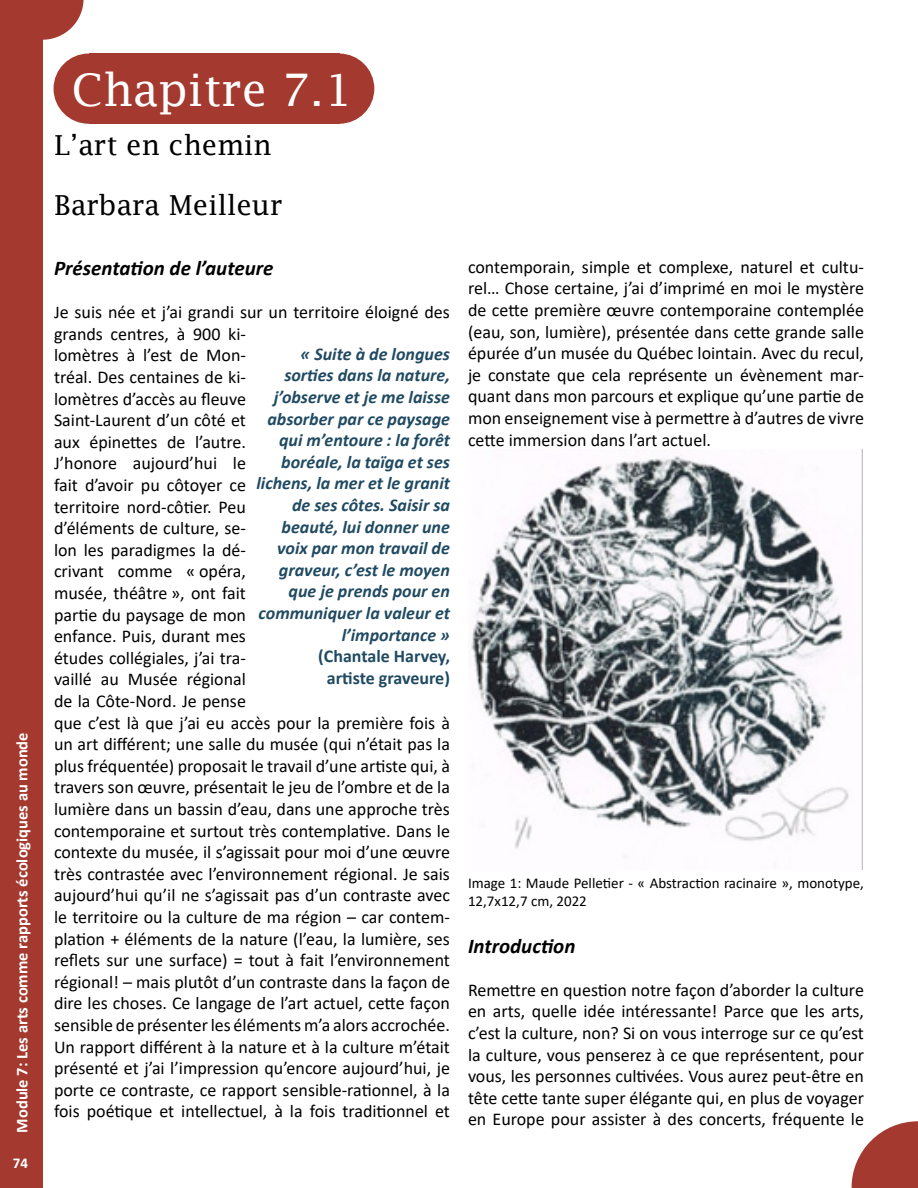
<style>
.page{position:relative;width:918px;height:1188px;background:#fff}
.page>*{position:absolute;margin:0;border:0;box-sizing:border-box;transform-origin:0 0}
.t1{font:45px "Lucida Fax";color:#fff}
.t2{font:27.6px/60px "Lucida Fax";color:#000}
.t3{font:italic 700 21px "Calibri";color:#000}
.t4{font:18px/21.6px "Calibri";color:#000;text-align:justify}
.t5{font:italic 700 18px/21.6px "Calibri";color:#204a61;text-align:right}
.t6{font:700 18px/21.6px "Calibri";color:#204a61;text-align:center}
.t7{font:700 16.5px "Calibri";color:#fff}
.t8{font:15px/18px "Calibri";color:#000}
.t9{font:700 15px "Calibri";color:#fff}
</style>
<div class="page">
<div style="left:54px;top:54px;width:70px;height:70px;background:#a43a2f;border-radius:50%"></div>
<img style="left:471px;top:449px;width:392px;height:421px">
<div style="left:89px;top:54px;width:250px;height:70px;background:#a43a2f"></div>
<div style="left:304px;top:54px;width:70px;height:70px;background:#a43a2f;border-radius:50%"></div>
<div style="left:0;top:1px;width:42px;height:1187px;background:#a43a2f"></div>
<svg style="left:1px;top:0;width:83px;height:40px"></svg>
<svg style="left:852px;top:1121px;width:66px;height:67px"></svg>
<p class="t7" style="left:10px;top:1133px;width:402px;rotate:-90deg">Module 7: Les arts comme rapports écologiques au monde</p>
<p class="t9" style="left:13px;top:1152px;width:17px">74</p>
<h1 class="t1" style="left:72px;top:64px;width:282px">Chapitre 7.1</h1>
<h2 class="t2" style="left:54px;top:115px;width:230px">L’art en chemin<br>Barbara Meilleur</h2>
<p class="t3" style="left:54px;top:253px;width:221px">Présentation de l’auteure</p>
<p class="t4" style="left:54px;top:301px;width:398px;text-align:left">Je suis née et j’ai grandi sur un territoire éloigné des grands centres, à 900 ki-<br>lomètres à l’est de Mon-<br>tréal. Des centaines de ki-<br>lomètres d’accès au fleuve<br>Saint-Laurent d’un côté et<br>aux épinettes de l’autre.<br>J’honore aujourd’hui le<br>fait d’avoir pu côtoyer ce<br>territoire nord-côtier. Peu<br>d’éléments de culture, se-<br>lon les paradigmes la dé-<br>crivant comme « opéra,<br>musée, théâtre », ont fait<br>partie du paysage de mon<br>enfance. Puis, durant mes<br>études collégiales, j’ai tra-<br>vaillé au Musée régional<br>de la Côte-Nord. Je pense<br>que c’est là que j’ai eu accès pour la première fois à un art différent; une salle du musée (qui n’était pas la plus fréquentée) proposait le travail d’une artiste qui, à travers son œuvre, présentait le jeu de l’ombre et de la lumière dans un bassin d’eau, dans une approche très contemporaine et surtout très contemplative. Dans le contexte du musée, il s’agissait pour moi d’une œuvre très contrastée avec l’environnement régional. Je sais aujourd’hui qu’il ne s’agissait pas d’un contraste avec le territoire ou la culture de ma région – car contem&shy;plation + éléments de la nature (l’eau, la lumière, ses reflets sur une surface) = tout à fait l’environnement régional! – mais plutôt d’un contraste dans la façon de dire les choses. Ce langage de l’art actuel, cette façon sensible de présenter les éléments m’a alors accrochée.<br>Un rapport différent à la nature et à la culture m’était présenté et j’ai l’impression qu’encore aujourd’hui, je porte ce contraste, ce rapport sensible-rationnel, à la fois poétique et intellectuel, à la fois traditionnel et</p>
<p class="t5" style="left:257px;top:342px;width:195px">« Suite à de longues sorties dans la nature, j’observe et je me laisse absorber par ce paysage qui m’entoure : la forêt boréale, la taïga et ses lichens, la mer et le granit de ses côtes. Saisir sa beauté, lui donner une voix par mon travail de graveur, c’est le moyen que je prends pour en communiquer la valeur et l’importance »</p>
<p class="t6" style="left:318px;top:645px;width:133px">(Chantale Harvey, artiste graveure)</p>
<p class="t4" style="left:468px;top:256px;width:398px">contemporain, simple et complexe, naturel et cultu&shy;rel… Chose certaine, j’ai d’imprimé en moi le mystère de cette première œuvre contemporaine contemplée (eau, son, lumière), présentée dans cette grande salle épurée d’un musée du Québec lointain. Avec du recul, je constate que cela représente un évènement mar&shy;quant dans mon parcours et explique qu’une partie de mon enseignement vise à permettre à d’autres de vivre cette immersion dans l’art actuel.</p>
<p class="t8" style="left:468px;top:873px;width:397px">Image 1: Maude Pelletier - « Abstraction racinaire », monotype,<br>12,7x12,7 cm, 2022</p>
<p class="t3" style="left:468px;top:931px;width:109px">Introduction</p>
<p class="t4" style="left:468px;top:979px;width:398px">Remettre en question notre façon d’aborder la culture en arts, quelle idée intéressante! Parce que les arts, c’est la culture, non? Si on vous interroge sur ce qu’est la culture, vous penserez à ce que représentent, pour vous, les personnes cultivées. Vous aurez peut-être en tête cette tante super élégante qui, en plus de voyager en Europe pour assister à des concerts, fréquente le</p>
</div>
